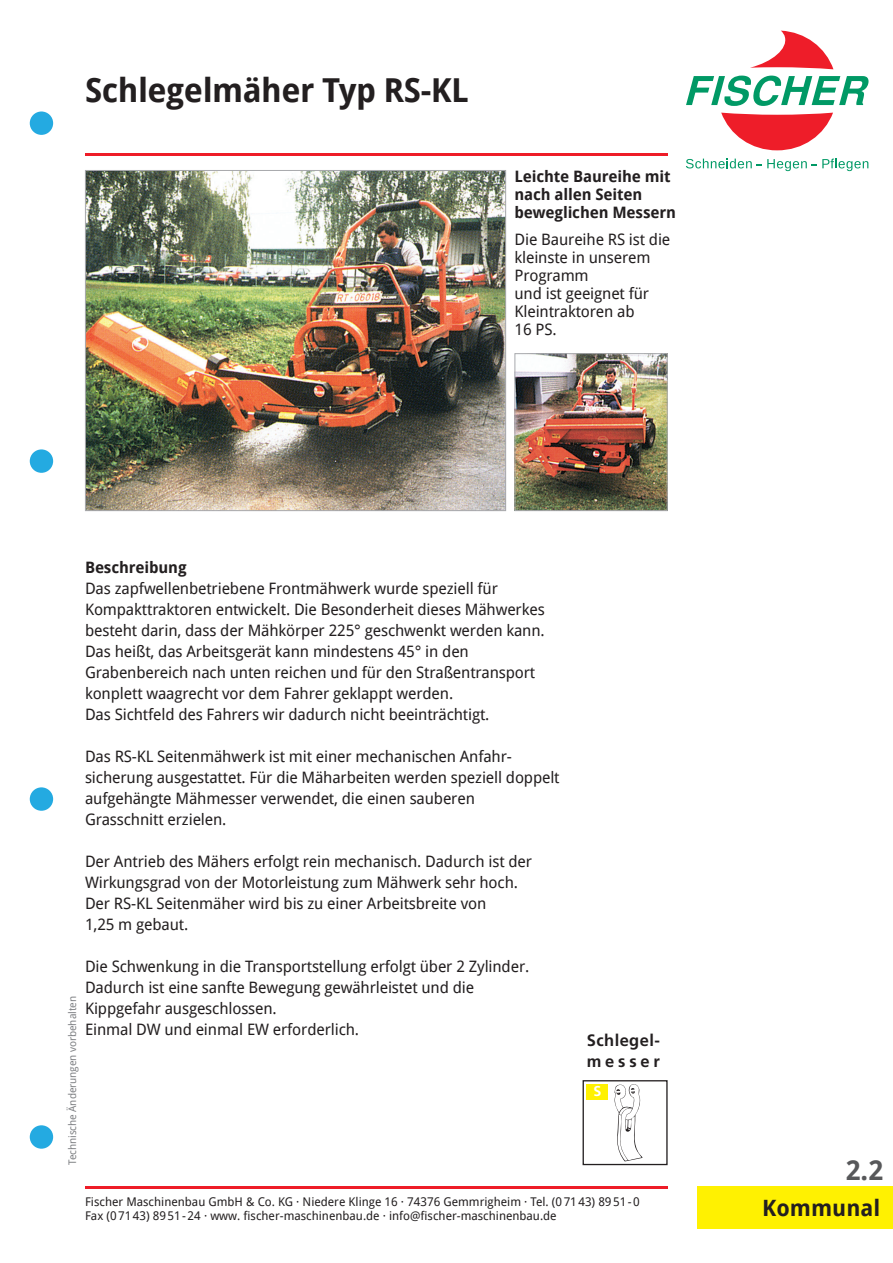
<style>
.page{position:relative;width:893px;height:1263px;background:#fff}
.page>*{position:absolute;margin:0;border:0;box-sizing:border-box;transform-origin:0 0}
.t1{font:700 33px "Droid Sans";letter-spacing:-.015em;color:#231f20}
.t2{font:700 27px "Droid Sans";color:#57585a}
.t3{font:700 22.5px "Droid Sans";color:#231f20}
.t4{font:700 16.5px/20.5px "Frutiger";letter-spacing:.025em;color:#231f20}
.t5{font:15.75px/21px "Droid Sans";letter-spacing:-.01em;color:#231f20}
.t6{font:700 15.75px/18px "Droid Sans";letter-spacing:-.01em;color:#231f20}
.t7{font:700 14.25px "Frutiger";color:#fff}
.t8{font:12px/14.4px "Droid Sans";color:#231f20}
.t9{font:10.5px "Droid Sans";letter-spacing:-.01em;color:#808285}
</style>
<div class="page">
<svg style="left:614px;top:1084px;width:29px;height:77px"></svg>
<div style="left:583px;top:1080px;width:85px;height:85px;border:1px solid #231f20"></div>
<div style="left:587px;top:1084px;width:21px;height:15px;background:#fff101"></div>
<img style="left:87px;top:172px;width:417px;height:337px">
<div style="left:85px;top:170px;width:421px;height:341px;border:1px solid #a8a9ad"></div>
<img style="left:516px;top:355px;width:150px;height:154px">
<div style="left:514px;top:353px;width:154px;height:158px;border:1px solid #a8a9ad"></div>
<div style="left:30px;top:449px;width:23px;height:24px;background:#24aae1;border-radius:50%"></div>
<div style="left:30px;top:111px;width:23px;height:24px;background:#24aae1;border-radius:50%"></div>
<div style="left:30px;top:1125px;width:23px;height:24px;background:#24aae1;border-radius:50%"></div>
<div style="left:30px;top:787px;width:23px;height:24px;background:#24aae1;border-radius:50%"></div>
<hr style="left:85px;top:1186px;width:583px;height:3px;background:#ee1c28">
<svg style="left:686px;top:76px;width:182px;height:30px"></svg>
<svg style="left:721px;top:113px;width:112px;height:37px"></svg>
<svg style="left:750px;top:31px;width:83px;height:38px"></svg>
<svg style="left:686px;top:159px;width:182px;height:12px"></svg>
<hr style="left:85px;top:153px;width:583px;height:3px;background:#ee1c28">
<div style="left:697px;top:1186px;width:196px;height:43px;background:#fff101"></div>
<h1 class="t1" style="left:85px;top:69px;width:385px">Schlegelmäher Typ RS-KL</h1>
<p class="t6" style="left:514px;top:168px;width:163px">Leichte Baureihe mit nach allen Seiten beweglichen Messern</p>
<p class="t5" style="left:514px;top:230px;width:157px;line-height:18px">Die Baureihe RS ist die kleinste in unserem<br>Programm<br>und ist geeignet für<br>Kleintraktoren ab<br>16 PS.</p>
<p class="t6" style="left:85px;top:559px;width:103px">Beschreibung</p>
<p class="t5" style="left:85px;top:578px;width:461px">Das zapfwellenbetriebene Frontmähwerk wurde speziell für Kompakttraktoren entwickelt. Die Besonderheit dieses Mähwerkes besteht darin, dass der Mähkörper 225° geschwenkt werden kann.<br>Das heißt, das Arbeitsgerät kann mindestens 45° in den Grabenbereich nach unten reichen und für den Straßentransport konplett waagrecht vor dem Fahrer geklappt werden.<br>Das Sichtfeld des Fahrers wir dadurch nicht beeinträchtigt.</p>
<p class="t5" style="left:85px;top:746px;width:476px">Das RS-KL Seitenmähwerk ist mit einer mechanischen Anfahr&shy;sicherung ausgestattet. Für die Mäharbeiten werden speziell doppelt aufgehängte Mähmesser verwendet, die einen sauberen<br>Grasschnitt erzielen.</p>
<p class="t5" style="left:85px;top:851px;width:449px">Der Antrieb des Mähers erfolgt rein mechanisch. Dadurch ist der Wirkungsgrad von der Motorleistung zum Mähwerk sehr hoch.<br>Der RS-KL Seitenmäher wird bis zu einer Arbeitsbreite von<br>1,25 m gebaut.</p>
<p class="t5" style="left:85px;top:956px;width:446px">Die Schwenkung in die Transportstellung erfolgt über 2 Zylinder.<br>Dadurch ist eine sanfte Bewegung gewährleistet und die Kippgefahr ausgeschlossen.<br>Einmal DW und einmal EW erforderlich.</p>
<p class="t9" style="left:66px;top:1165px;width:170px;rotate:-90deg">Technische Änderungen vorbehalten</p>
<p class="t4" style="left:587px;top:1030px;width:75px">Schlegel&shy;messer</p>
<p class="t7" style="left:593px;top:1082px;width:9px">S</p>
<h2 class="t2" style="left:846px;top:1153px;width:39px">2.2</h2>
<p class="t8" style="left:85px;top:1194px;width:556px">Fischer Maschinenbau GmbH &amp; Co. KG · Niedere Klinge 16 · 74376 Gemmrigheim · Tel. (07143) 8951-0<br>Fax (07143) 8951-24 · www. fischer-maschinenbau.de · info@fischer-maschinenbau.de</p>
<h3 class="t3" style="left:762px;top:1194px;width:120px">Kommunal</h3>
</div>
